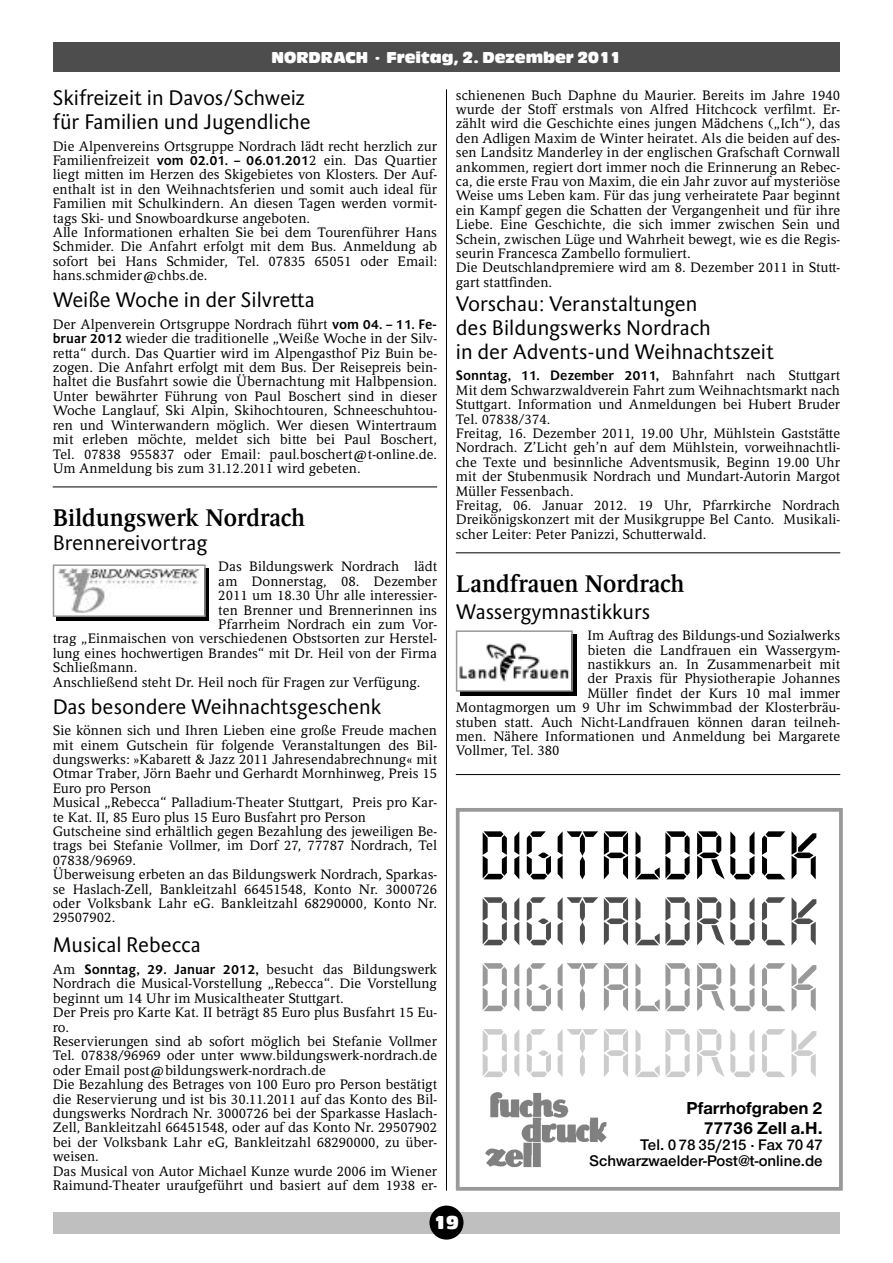
<style>
.page{position:relative;width:893px;height:1263px;background:#fff}
.page>*{position:absolute;margin:0;border:0;box-sizing:border-box;transform-origin:0 0}
.t1{font:72px "Quartz Bold D";letter-spacing:.01em;color:#000;scale:.9 1}
.t2{font:72px "Quartz Bold D";letter-spacing:.01em;color:#4d4d4d;scale:.9 1}
.t3{font:72px "Quartz Bold D";letter-spacing:.01em;color:#999;scale:.9 1}
.t4{font:72px "Quartz Bold D";letter-spacing:.01em;color:#ccc;scale:.9 1}
.t5{font:700 24px "Schwabo Serif Hl";letter-spacing:-.01em;color:#000}
.t6{font:21px/24px "Schwabo Sans";color:#000}
.t7{font:19.5px "Antique Olive T Compact Ro 1";color:#fff}
.t8{font:700 18px/20px "Nimbus Sans Novus T";color:#000;text-align:right}
.t9{font:16.5px "Antique Olive T Compact Ro 1";color:#fff}
.t10{font:600 15.9px/15.9px "Nimbus Sans Novus T";color:#000;text-align:right}
.t11{font:13.65px/14.4px "Schwabo Serif";color:#000}
.t12{font:700 13.65px "Schwabo Sans";color:#000}
.s1{font-family:"Schwabo Sans";font-weight:700}
.s2{font-family:"Schwabo Serif";font-weight:400}
</style>
<div class="page">
<hr style="left:456px;top:552px;width:384px;height:1px;background:#000">
<hr style="left:456px;top:774px;width:384px;height:1px;background:#000">
<hr style="left:446px;top:89px;width:1px;height:1102px;background:#000">
<div style="left:53px;top:1212px;width:786px;height:21px;background:#bfbfbf"></div>
<div style="left:429px;top:1205px;width:34px;height:34px;background:#000;border-radius:50%"></div>
<div style="left:53px;top:43px;width:786px;height:29px;background:#4d4d4d"></div>
<hr style="left:53px;top:486px;width:384px;height:1px;background:#000">
<div style="left:56px;top:568px;width:153px;height:52px;background:#000"></div>
<div style="left:54px;top:566px;width:150px;height:49px;background:#fff"></div>
<img style="left:59px;top:568px;width:141px;height:45px">
<div style="left:53px;top:564px;width:153px;height:53px;border:2px solid #999"></div>
<div style="left:460px;top:635px;width:117px;height:61px;background:#000"></div>
<div style="left:457px;top:632px;width:114px;height:58px;background:#fff"></div>
<img style="left:459px;top:643px;width:110px;height:39px">
<div style="left:456px;top:630px;width:117px;height:62px;border:2px solid #999"></div>
<div style="left:456px;top:808px;width:387px;height:383px;border:4px solid #999"></div>
<img style="left:485px;top:1092px;width:122px;height:76px">
<p class="t9" style="left:271px;top:47px;width:351px">NORDRACH · Freitag, 2. Dezember 2011</p>
<h3 class="t6" style="left:53px;top:88px;width:259px">Skifreizeit in Davos/Schweiz für Familien und Jugendliche</h3>
<p class="t11" style="left:53px;top:140px;width:386px">Die Alpenvereins Ortsgruppe Nordrach lädt recht herzlich zur Familienfreizeit <span class="s1">vom 02.01. – 06.01.201</span>2 ein. Das Quartier liegt mitten im Herzen des Skigebietes von Klosters. Der Auf&shy;enthalt ist in den Weihnachtsferien und somit auch ideal für Familien mit Schulkindern. An diesen Tagen werden vormit&shy;tags Ski- und Snowboardkurse angeboten.<br>Alle Informationen erhalten Sie bei dem Tourenführer Hans Schmider. Die Anfahrt erfolgt mit dem Bus. Anmeldung ab sofort bei Hans Schmider, Tel. 07835 65051 oder Email: hans.schmider@chbs.de.</p>
<h3 class="t6" style="left:53px;top:290px;width:264px">Weiße Woche in der Silvretta</h3>
<p class="t11" style="left:53px;top:318px;width:386px;text-align:justify">Der Alpenverein Ortsgruppe Nordrach führt <span class="s1">vom 04. – 11. Fe&shy;bruar 2012</span> wieder die traditionelle „Weiße Woche in der Silv&shy;retta“ durch. Das Quartier wird im Alpengasthof Piz Buin be&shy;zogen. Die Anfahrt erfolgt mit dem Bus. Der Reisepreis bein&shy;haltet die Busfahrt sowie die Übernachtung mit Halbpension.<br>Unter bewährter Führung von Paul Boschert sind in dieser Woche Langlauf, Ski Alpin, Skihochtouren, Schneeschuhtou&shy;ren und Winterwandern möglich. Wer diesen Wintertraum mit erleben möchte, meldet sich bitte bei Paul Boschert, Tel. 07838 955837 oder Email: paul.boschert@t-online.de.<br>Um Anmeldung bis zum 31.12.2011 wird gebeten.</p>
<h2 class="t5" style="left:53px;top:508px;width:254px">Bildungswerk Nordrach</h2>
<h3 class="t6" style="left:53px;top:533px;width:156px">Brennereivortrag</h3>
<p class="t11" style="left:218px;top:561px;width:220px">Das Bildungswerk Nordrach lädt</p>
<p class="t11" style="left:218px;top:575px;width:220px">am Donnerstag, 08. Dezember</p>
<p class="t11" style="left:218px;top:590px;width:220px">2011 um 18.30 Uhr alle interessier-</p>
<p class="t11" style="left:218px;top:604px;width:220px">ten Brenner und Brennerinnen ins</p>
<p class="t11" style="left:218px;top:618px;width:220px">Pfarrheim Nordrach ein zum Vor-</p>
<p class="t11" style="left:53px;top:633px;width:386px">trag „Einmaischen von verschiedenen Obstsorten zur Herstel-</p>
<p class="t11" style="left:53px;top:647px;width:386px">lung eines hochwertigen Brandes“ mit Dr. Heil von der Firma</p>
<p class="t11" style="left:53px;top:662px;width:86px">Schließmann.</p>
<p class="t11" style="left:53px;top:676px;width:369px">Anschließend steht Dr. Heil noch für Fragen zur Verfügung.</p>
<h3 class="t6" style="left:53px;top:696px;width:330px">Das besondere Weihnachtsgeschenk</h3>
<p class="t11" style="left:53px;top:725px;width:386px">Sie können sich und Ihren Lieben eine große Freude machen mit einem Gutschein für folgende Veranstaltungen des Bil&shy;dungswerks: »Kabarett &amp; Jazz 2011 Jahresendabrechnung« mit Otmar Traber, Jörn Baehr und Gerhardt Mornhinweg, Preis 15<br>Euro pro Person<br>Musical „Rebecca“ Palladium-Theater Stuttgart, Preis pro Kar&shy;te Kat. II, 85 Euro plus 15 Euro Busfahrt pro Person Gutscheine sind erhältlich gegen Bezahlung des jeweiligen Be&shy;trags bei Stefanie Vollmer, im Dorf 27, 77787 Nordrach, Tel 07838/96969.<br>Überweisung erbeten an das Bildungswerk Nordrach, Sparkas&shy;se Haslach-Zell, Bankleitzahl 66451548, Konto Nr. 3000726 oder Volksbank Lahr eG. Bankleitzahl 68290000, Konto Nr.<br>29507902.</p>
<h3 class="t6" style="left:53px;top:935px;width:150px">Musical Rebecca</h3>
<p class="t11" style="left:53px;top:963px;width:386px">Am <span class="s1">Sonntag, 29. Januar 2012,</span> besucht das Bildungswerk Nordrach die Musical-Vorstellung „Rebecca“. Die Vorstellung beginnt um 14 Uhr im Musicaltheater Stuttgart.<br>Der Preis pro Karte Kat. II beträgt 85 Euro plus Busfahrt 15 Eu&shy;ro.<br>Reservierungen sind ab sofort möglich bei Stefanie Vollmer Tel. 07838/96969 oder unter www.bildungswerk-nordrach.de oder Email post@bildungswerk-nordrach.de<br>Die Bezahlung des Betrages von 100 Euro pro Person bestätigt die Reservierung und ist bis 30.11.2011 auf das Konto des Bil&shy;dungswerks Nordrach Nr. 3000726 bei der Sparkasse Haslach-Zell, Bankleitzahl 66451548, oder auf das Konto Nr. 29507902 bei der Volksbank Lahr eG, Bankleitzahl 68290000, zu über&shy;weisen.<br>Das Musical von Autor Michael Kunze wurde 2006 im Wiener Raimund-Theater uraufgeführt und basiert auf dem 1938 er-</p>
<p class="t11" style="left:456px;top:89px;width:386px">schienenen Buch Daphne du Maurier. Bereits im Jahre 1940 wurde der Stoff erstmals von Alfred Hitchcock verfilmt. Er&shy;zählt wird die Geschichte eines jungen Mädchens („Ich“), das den Adligen Maxim de Winter heiratet. Als die beiden auf des&shy;sen Landsitz Manderley in der englischen Grafschaft Cornwall ankommen, regiert dort immer noch die Erinnerung an Rebec&shy;ca, die erste Frau von Maxim, die ein Jahr zuvor auf mysteriöse Weise ums Leben kam. Für das jung verheiratete Paar beginnt ein Kampf gegen die Schatten der Vergangenheit und für ihre Liebe. Eine Geschichte, die sich immer zwischen Sein und Schein, zwischen Lüge und Wahrheit bewegt, wie es die Regis&shy;seurin Francesca Zambello formuliert.<br>Die Deutschlandpremiere wird am 8. Dezember 2011 in Stutt&shy;gart stattfinden.</p>
<h3 class="t6" style="left:456px;top:294px;width:320px">Vorschau: Veranstaltungen<br>des Bildungswerks Nordrach<br>in der Advents-und Weihnachtszeit</h3>
<p class="t12" style="left:456px;top:371px;width:386px">Sonntag, 11. Dezember 2011, <span class="s2">Bahnfahrt nach Stuttgart</span></p>
<p class="t11" style="left:456px;top:384px;width:386px">Mit dem Schwarzwaldverein Fahrt zum Weihnachtsmarkt nach Stuttgart. Information und Anmeldungen bei Hubert Bruder Tel. 07838/374.<br>Freitag, 16. Dezember 2011, 19.00 Uhr, Mühlstein Gaststätte Nordrach. Z’Licht geh’n auf dem Mühlstein, vorweihnachtli&shy;che Texte und besinnliche Adventsmusik, Beginn 19.00 Uhr mit der Stubenmusik Nordrach und Mundart-Autorin Margot Müller Fessenbach.<br>Freitag, 06. Januar 2012. 19 Uhr, Pfarrkirche Nordrach Dreikönigskonzert mit der Musikgruppe Bel Canto. Musikali&shy;scher Leiter: Peter Panizzi, Schutterwald.</p>
<h2 class="t5" style="left:456px;top:573px;width:230px">Landfrauen Nordrach</h2>
<h3 class="t6" style="left:456px;top:601px;width:196px">Wassergymnastikkurs</h3>
<p class="t11" style="left:587px;top:630px;width:254px">Im Auftrag des Bildungs-und Sozialwerks</p>
<p class="t11" style="left:587px;top:644px;width:254px">bieten die Landfrauen ein Wassergym-</p>
<p class="t11" style="left:587px;top:658px;width:254px">nastikkurs an. In Zusammenarbeit mit</p>
<p class="t11" style="left:587px;top:673px;width:254px">der Praxis für Physiotherapie Johannes</p>
<p class="t11" style="left:587px;top:687px;width:254px">Müller findet der Kurs 10 mal immer</p>
<p class="t11" style="left:456px;top:702px;width:386px">Montagmorgen um 9 Uhr im Schwimmbad der Klosterbräu-</p>
<p class="t11" style="left:456px;top:716px;width:386px">stuben statt. Auch Nicht-Landfrauen können daran teilneh-</p>
<p class="t11" style="left:456px;top:730px;width:386px">men. Nähere Informationen und Anmeldung bei Margarete</p>
<p class="t11" style="left:456px;top:745px;width:105px">Vollmer, Tel. 380</p>
<h1 class="t1" style="left:479px;top:815px;width:379px">DIGITALDRUCK</h1>
<h1 class="t2" style="left:479px;top:881px;width:379px">DIGITALDRUCK</h1>
<h1 class="t3" style="left:479px;top:947px;width:379px">DIGITALDRUCK</h1>
<h1 class="t4" style="left:479px;top:1013px;width:379px">DIGITALDRUCK</h1>
<h3 class="t8" style="left:686px;top:1097px;width:138px">Pfarrhofgraben 2<br>77736 Zell a.H.</h3>
<p class="t10" style="left:589px;top:1136px;width:235px">Tel. 0 78 35/215 · Fax 70 47<br>Schwarzwaelder-Post@t-online.de</p>
<h3 class="t7" style="left:433px;top:1210px;width:27px">19</h3>
</div>
